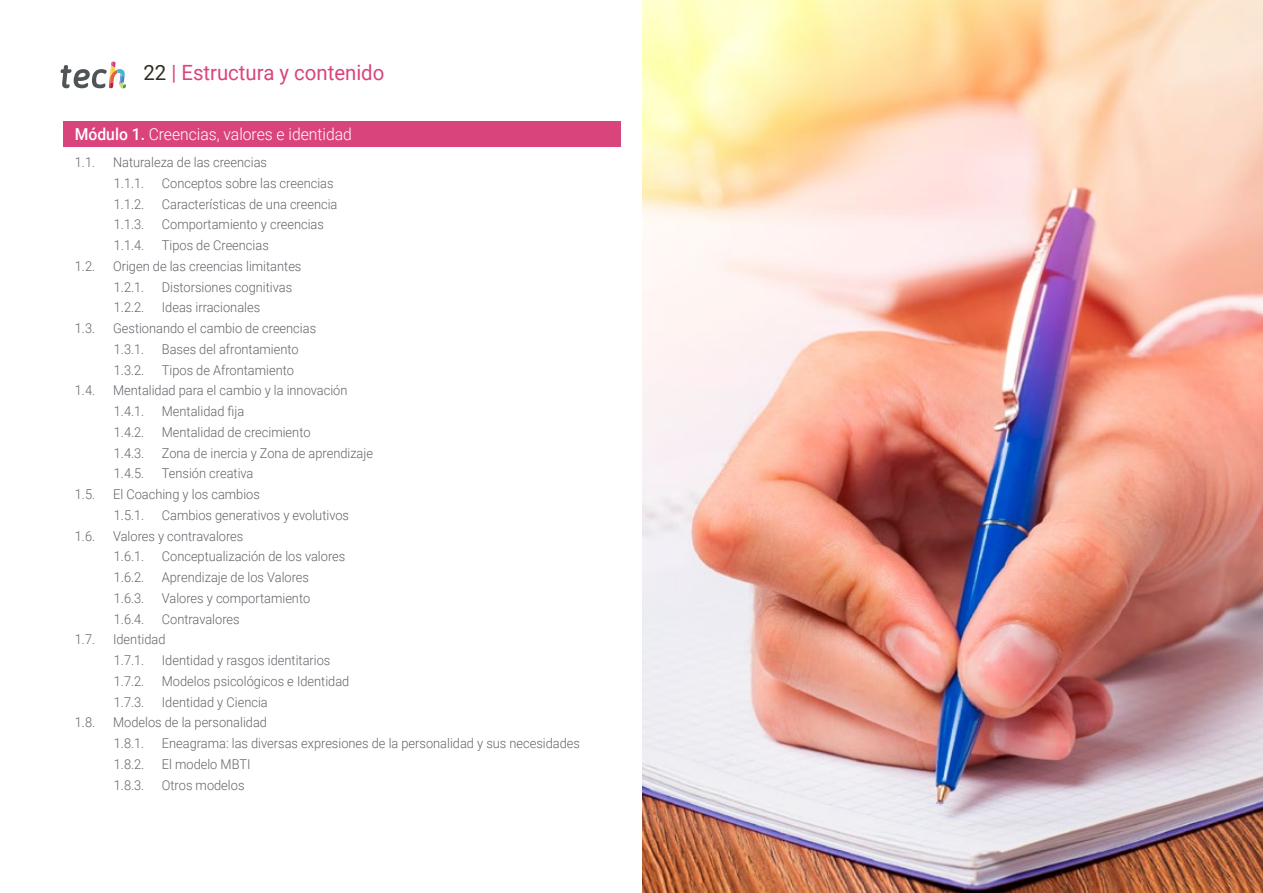
<style>
.page{position:relative;width:1263px;height:893px;background:#fff}
.page>*{position:absolute;margin:0;border:0;box-sizing:border-box;transform-origin:0 0}
.t1{font:21px "Roboto";color:#da447d}
.t2{font:300 16.5px "Roboto";color:#fff;scale:.95 1}
.t3{font:300 13.5px/20.7px "Roboto";color:#61646a;scale:.95 1}
.s1{color:#312e20}
.s2{font-weight:500}
</style>
<div class="page">
<svg style="left:61px;top:62px;width:65px;height:27px"></svg>
<img style="left:642px;top:0;width:621px;height:893px">
<div style="left:64px;top:121px;width:557px;height:25px;background:#da447d"></div>
<h1 class="t1" style="left:144px;top:57px;width:242px"><span class="s1">22</span> | Estructura y contenido</h1>
<p class="t2" style="left:75px;top:123px;width:293px"><span class="s2">Módulo 1.</span> Creencias, valores e identidad</p>
<p class="t3" style="left:75px;top:151px;width:23px">1.1.</p>
<p class="t3" style="left:113px;top:151px;width:164px">Naturaleza de las creencias<br>1.1.1.</p>
<p class="t3" style="left:162px;top:172px;width:182px">Conceptos sobre las creencias</p>
<p class="t3" style="left:114px;top:193px;width:34px">1.1.2.</p>
<p class="t3" style="left:162px;top:193px;width:186px">Características de una creencia</p>
<p class="t3" style="left:114px;top:214px;width:34px">1.1.3.</p>
<p class="t3" style="left:162px;top:214px;width:172px">Comportamiento y creencias</p>
<p class="t3" style="left:114px;top:234px;width:34px">1.1.4.</p>
<p class="t3" style="left:162px;top:234px;width:114px">Tipos de Creencias</p>
<p class="t3" style="left:75px;top:255px;width:23px">1.2.</p>
<p class="t3" style="left:113px;top:255px;width:200px">Origen de las creencias limitantes<br>1.2.1.</p>
<p class="t3" style="left:162px;top:276px;width:139px">Distorsiones cognitivas</p>
<p class="t3" style="left:114px;top:297px;width:34px">1.2.2.</p>
<p class="t3" style="left:162px;top:297px;width:105px">Ideas irracionales</p>
<p class="t3" style="left:75px;top:317px;width:23px">1.3.</p>
<p class="t3" style="left:113px;top:317px;width:215px">Gestionando el cambio de creencias<br>1.3.1.</p>
<p class="t3" style="left:162px;top:338px;width:146px">Bases del afrontamiento</p>
<p class="t3" style="left:114px;top:359px;width:34px">1.3.2.</p>
<p class="t3" style="left:162px;top:359px;width:141px">Tipos de Afrontamiento</p>
<p class="t3" style="left:75px;top:380px;width:23px">1.4.</p>
<p class="t3" style="left:113px;top:380px;width:248px">Mentalidad para el cambio y la innovación<br>1.4.1.</p>
<p class="t3" style="left:162px;top:400px;width:88px">Mentalidad fija</p>
<p class="t3" style="left:114px;top:421px;width:34px">1.4.2.</p>
<p class="t3" style="left:162px;top:421px;width:158px">Mentalidad de crecimiento</p>
<p class="t3" style="left:114px;top:442px;width:34px">1.4.3.</p>
<p class="t3" style="left:162px;top:442px;width:224px">Zona de inercia y Zona de aprendizaje</p>
<p class="t3" style="left:114px;top:463px;width:34px">1.4.5.</p>
<p class="t3" style="left:162px;top:463px;width:98px">Tensión creativa</p>
<p class="t3" style="left:75px;top:483px;width:23px">1.5.</p>
<p class="t3" style="left:113px;top:483px;width:156px">El Coaching y los cambios<br>1.5.1.</p>
<p class="t3" style="left:162px;top:504px;width:199px">Cambios generativos y evolutivos</p>
<p class="t3" style="left:75px;top:525px;width:23px">1.6.</p>
<p class="t3" style="left:113px;top:525px;width:139px">Valores y contravalores<br>1.6.1.</p>
<p class="t3" style="left:162px;top:546px;width:195px">Conceptualización de los valores</p>
<p class="t3" style="left:114px;top:566px;width:34px">1.6.2.</p>
<p class="t3" style="left:162px;top:566px;width:156px">Aprendizaje de los Valores</p>
<p class="t3" style="left:114px;top:587px;width:34px">1.6.3.</p>
<p class="t3" style="left:162px;top:587px;width:158px">Valores y comportamiento</p>
<p class="t3" style="left:114px;top:608px;width:34px">1.6.4.</p>
<p class="t3" style="left:162px;top:608px;width:83px">Contravalores</p>
<p class="t3" style="left:75px;top:629px;width:23px">1.7.</p>
<p class="t3" style="left:113px;top:629px;width:57px">Identidad<br>1.7.1.</p>
<p class="t3" style="left:162px;top:649px;width:179px">Identidad y rasgos identitarios</p>
<p class="t3" style="left:114px;top:670px;width:34px">1.7.2.</p>
<p class="t3" style="left:162px;top:670px;width:199px">Modelos psicológicos e Identidad</p>
<p class="t3" style="left:114px;top:691px;width:34px">1.7.3.</p>
<p class="t3" style="left:162px;top:691px;width:113px">Identidad y Ciencia</p>
<p class="t3" style="left:75px;top:712px;width:23px">1.8.</p>
<p class="t3" style="left:113px;top:712px;width:164px">Modelos de la personalidad<br>1.8.1.</p>
<p class="t3" style="left:162px;top:732px;width:442px">Eneagrama: las diversas expresiones de la personalidad y sus necesidades</p>
<p class="t3" style="left:114px;top:753px;width:34px">1.8.2.</p>
<p class="t3" style="left:162px;top:753px;width:95px">El modelo MBTI</p>
<p class="t3" style="left:114px;top:774px;width:34px">1.8.3.</p>
<p class="t3" style="left:162px;top:774px;width:88px">Otros modelos</p>
</div>
